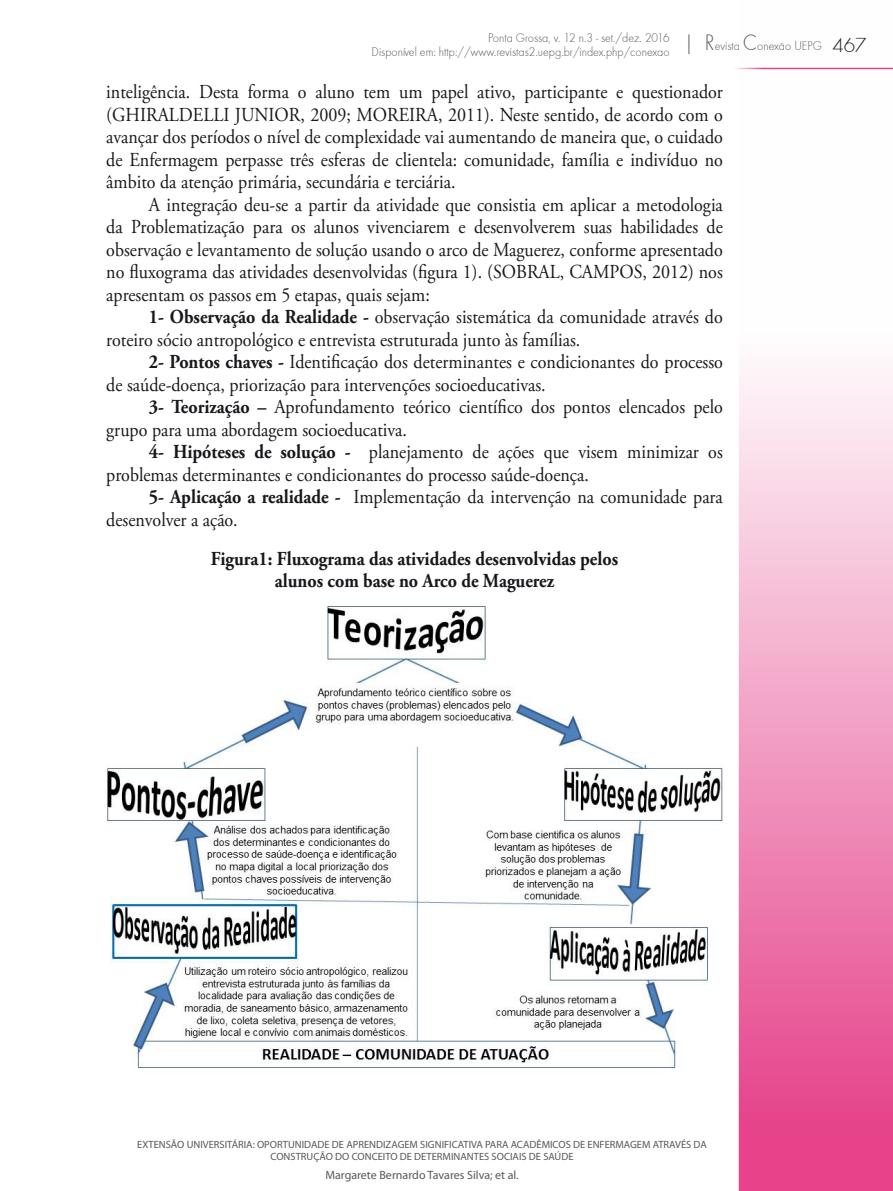
<style>
.page{position:relative;width:893px;height:1191px;background:#fff}
.page>*{position:absolute;margin:0;border:0;box-sizing:border-box;transform-origin:0 0}
.t1{font:21px "Futura TEE Ligh";color:#1a171c}
.t2{font:19.8px/22.5px "Adobe Garamond Pro";color:#1a171c;scale:.91 1}
.t3{font:700 19.8px/22.5px "Adobe Garamond Pro";color:#1a171c;text-align:center;scale:.91 1}
.t4{font:13.2px/14.4px "Futura TEE Ligh";color:#58585a;scale:.91 1}
.t5{font:12px "Myriad Pro";color:#58585a}
.t6{font:10.5px/12.6px "Myriad Pro";color:#58585a;text-align:center}
.s1{font-weight:700}
</style>
<div class="page">
<svg style="left:739px;top:67px;width:154px;height:1124px"></svg>
<hr style="left:730px;top:68px;width:163px;height:1px;background:#e6438b">
<img style="left:107px;top:603px;width:616px;height:466px">
<p class="t4" style="left:372px;top:30px;width:496px;text-indent:116px">Ponta Grossa, v. 12 n.3 - set./dez. 2016<br>Disponível em: http://www.revistas2.uepg.br/index.php/conexao <sup>|</sup> <sup>R</sup>evista <sup>C</sup>onexao UEPG</p>
<p class="t4" style="left:781px;top:35px;width:4px">-</p>
<p class="t2" style="left:106px;top:81px;width:679px;text-align:justify">inteligência. Desta forma o aluno tem um papel ativo, participante e questionador (GHIRALDELLI JUNIOR, 2009; MOREIRA, 2011). Neste sentido, de acordo com o avançar dos períodos o nível de complexidade vai aumentando de maneira que, o cuidado de Enfermagem perpasse três esferas de clientela: comunidade, família e indivíduo no âmbito da atenção primária, secundária e terciária.</p>
<p class="t2" style="left:106px;top:194px;width:679px;text-align:justify;text-indent:43px">A integração deu-se a partir da atividade que consistia em aplicar a metodologia da Problematização para os alunos vivenciarem e desenvolverem suas habilidades de observação e levantamento de solução usando o arco de Maguerez, conforme apresentado no fluxograma das atividades desenvolvidas (figura 1). (SOBRAL, CAMPOS, 2012) nos apresentam os passos em 5 etapas, quais sejam:</p>
<p class="t2" style="left:106px;top:306px;width:679px;text-indent:43px"><span class="s1">1- Observação da Realidade -</span> observação sistemática da comunidade através do roteiro sócio antropológico e entrevista estruturada junto às famílias.</p>
<p class="t2" style="left:106px;top:351px;width:679px;text-indent:43px"><span class="s1">2- Pontos chaves -</span> Identificação dos determinantes e condicionantes do processo de saúde-doença, priorização para intervenções socioeducativas.</p>
<p class="t2" style="left:106px;top:396px;width:679px;text-indent:43px"><span class="s1">3- Teorização –</span> Aprofundamento teórico científico dos pontos elencados pelo grupo para uma abordagem socioeducativa.</p>
<p class="t2" style="left:106px;top:441px;width:679px;text-indent:43px"><span class="s1">4- Hipóteses de solução -</span> planejamento de ações que visem minimizar os problemas determinantes e condicionantes do processo saúde-doença.</p>
<p class="t2" style="left:106px;top:486px;width:679px;text-indent:43px"><span class="s1">5- Aplicação a realidade -</span> Implementação da intervenção na comunidade para desenvolver a ação.</p>
<p class="t3" style="left:211px;top:547px;width:449px">Figura1: Fluxograma das atividades desenvolvidas pelos alunos com base no Arco de Maguerez</p>
<p class="t1" style="left:832px;top:33px;width:35px">467</p>
<p class="t6" style="left:137px;top:1137px;width:571px">EXTENSÃO UNIVERSITÁRIA: OPORTUNIDADE DE APRENDIZAGEM SIGNIFICATIVA PARA ACADÊMICOS DE ENFERMAGEM ATRAVÉS DA<br>CONSTRUÇÃO DO CONCEITO DE DETERMINANTES SOCIAIS DE SAÚDE</p>
<p class="t5" style="left:325px;top:1167px;width:195px">Margarete Bernardo Tavares Silva; et al.</p>
</div>
